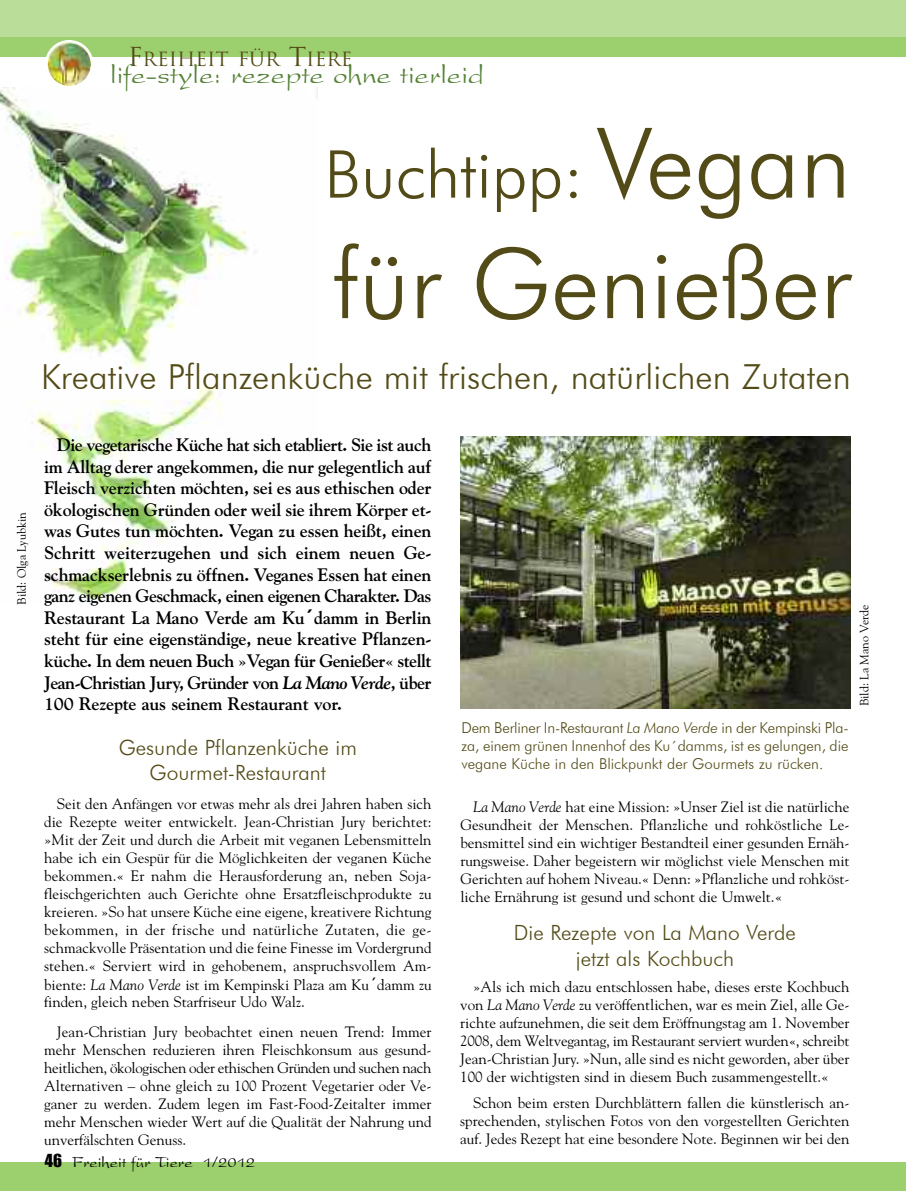
<style>
.page{position:relative;width:906px;height:1191px;background:#fff}
.page>*{position:absolute;margin:0;border:0;box-sizing:border-box;transform-origin:0 0}
.t1{font:300 97.5px "Futura BT";color:#534b17}
.t2{font:300 66px "Futura BT";color:#534b17}
.t3{font:300 34.5px "Futura BT";letter-spacing:.005em;color:#534b17}
.t4{font:29.1px "President Plain";color:#568237}
.t5{font:300 21px/25.2px "Futura BT";color:#534b17;text-align:center}
.t6{font:19.2px "Trajan";color:#534b17}
.t7{font:700 18px/21.6px "Goudy";letter-spacing:-.01em;color:#000;text-align:justify}
.t8{font:16.5px "President Plain";color:#000}
.t9{font:15px/18px "Goudy";color:#000;text-align:justify}
.t10{font:300 15px/18px "Futura BT";color:#534b17;text-align:justify}
.t11{font:12px "Goudy";color:#000}
.s1{font-size:25.5px}
.s2{font-size:97.5px}
.s3{font-family:"Tahoma"}
.s4{font-style:italic}
.s5{font-family:"Impact"}
</style>
<div class="page">
<img style="left:0;top:88px;width:318px;height:516px">
<div style="left:0;top:5px;width:906px;height:52px;background:#9ccf6e"></div>
<img style="left:45px;top:40px;width:48px;height:49px">
<div style="left:0;top:0;width:906px;height:37px;background:#badd9a"></div>
<div style="left:0;top:1163px;width:906px;height:28px;background:#9ccf6e"></div>
<img style="left:460px;top:437px;width:390px;height:271px">
<p class="t6" style="left:128px;top:48px;width:226px"><span class="s1">F</span>REIHEIT FÜR <span class="s1">T</span>IERE</p>
<h3 class="t4" style="left:110px;top:64px;width:375px">life-style: rezepte ohne tierleid</h3>
<h2 class="t2" style="left:324px;top:134px;width:528px">Buchtipp: <span class="s2">Vegan</span></h2>
<h1 class="t1" style="left:333px;top:224px;width:519px">für Genießer</h1>
<h3 class="t3" style="left:41px;top:356px;width:811px">Kreative Pflanzenküche mit frischen, natürlichen Zutaten</h3>
<p class="t11" style="left:15px;top:604px;width:94px;rotate:-90deg">Bild: Olga Lyubkin</p>
<p class="t7" style="left:44px;top:434px;width:389px;text-indent:13px">Die vegetarische Küche hat sich etabliert. Sie ist auch im Alltag derer angekommen, die nur gelegentlich auf Fleisch verzichten möchten, sei es aus ethischen oder ökologischen Gründen oder weil sie ihrem Körper et&shy;was Gutes tun möchten. Vegan zu essen heißt, einen Schritt weiterzugehen und sich einem neuen Ge&shy;schmackserlebnis zu öffnen. Veganes Essen hat einen ganz eigenen Geschmack, einen eigenen Charakter. Das Restaurant La Mano Verde am Ku<span class="s3">´</span>damm in Berlin steht für eine eigenständige, neue kreative Pflanzen&shy;küche. In dem neuen Buch »Vegan für Genießer« stellt Jean-Christian Jury, Gründer von <span class="s4">La Mano Verde</span>, über 100 Rezepte aus seinem Restaurant vor.</p>
<h3 class="t5" style="left:119px;top:734px;width:240px">Gesunde Pflanzenküche im<br>Gourmet-Restaurant</h3>
<p class="t9" style="left:44px;top:795px;width:389px;text-indent:13px">Seit den Anfängen vor etwas mehr als drei Jahren haben sich die Rezepte weiter entwickelt. Jean-Christian Jury berichtet: »Mit der Zeit und durch die Arbeit mit veganen Lebensmitteln habe ich ein Gespür für die Möglichkeiten der veganen Küche bekommen.« Er nahm die Herausforderung an, neben Soja&shy;fleischgerichten auch Gerichte ohne Ersatzfleischprodukte zu kreieren. »So hat unsere Küche eine eigene, kreativere Richtung bekommen, in der frische und natürliche Zutaten, die ge&shy;schmackvolle Präsentation und die feine Finesse im Vordergrund stehen.« Serviert wird in gehobenem, anspruchsvollem Am&shy;biente: <span class="s4">La Mano Verde</span> ist im Kempinski Plaza am Ku<span class="s3">´</span>damm zu finden, gleich neben Starfriseur Udo Walz.</p>
<p class="t9" style="left:44px;top:1022px;width:389px;text-indent:13px">Jean-Christian Jury beobachtet einen neuen Trend: Immer mehr Menschen reduzieren ihren Fleischkonsum aus gesund&shy;heitlichen, ökologischen oder ethischen Gründen und suchen nach Alternativen – ohne gleich zu 100 Prozent Vegetarier oder Ve&shy;ganer zu werden. Zudem legen im Fast-Food-Zeitalter immer mehr Menschen wieder Wert auf die Qualität der Nahrung und unverfälschten Genuss.</p>
<p class="t8" style="left:45px;top:1156px;width:212px"><span class="s5">46</span> Freiheit für Tiere 1/2012</p>
<p class="t10" style="left:461px;top:718px;width:388px">Dem Berliner In-Restaurant <span class="s4">La Mano Verde</span> in der Kempinski Pla&shy;za, einem grünen Innenhof des Ku´damms, ist es gelungen, die vegane Küche in den Blickpunkt der Gourmets zu rücken.</p>
<p class="t11" style="left:857px;top:706px;width:103px;rotate:-90deg">Bild: La Mano Verde</p>
<p class="t9" style="left:460px;top:797px;width:391px;text-indent:13px"><span class="s4">La Mano Verde</span> hat eine Mission: »Unser Ziel ist die natürliche Gesundheit der Menschen. Pflanzliche und rohköstliche Le&shy;bensmittel sind ein wichtiger Bestandteil einer gesunden Ernäh&shy;rungsweise. Daher begeistern wir möglichst viele Menschen mit Gerichten auf hohem Niveau.« Denn: »Pflanzliche und rohköst&shy;liche Ernährung ist gesund und schont die Umwelt.«</p>
<h3 class="t5" style="left:514px;top:920px;width:283px">Die Rezepte von La Mano Verde jetzt als Kochbuch</h3>
<p class="t9" style="left:460px;top:977px;width:391px;text-indent:13px">»Als ich mich dazu entschlossen habe, dieses erste Kochbuch von <span class="s4">La Mano Verde</span> zu veröffentlichen, war es mein Ziel, alle Ge&shy;richte aufzunehmen, die seit dem Eröffnungstag am 1. November 2008, dem Weltvegantag, im Restaurant serviert wurden«, schreibt Jean-Christian Jury. »Nun, alle sind es nicht geworden, aber über 100 der wichtigsten sind in diesem Buch zusammengestellt.«</p>
<p class="t9" style="left:460px;top:1094px;width:391px;text-indent:13px">Schon beim ersten Durchblättern fallen die künstlerisch an&shy;sprechenden, stylischen Fotos von den vorgestellten Gerichten auf. Jedes Rezept hat eine besondere Note. Beginnen wir bei den</p>
</div>
